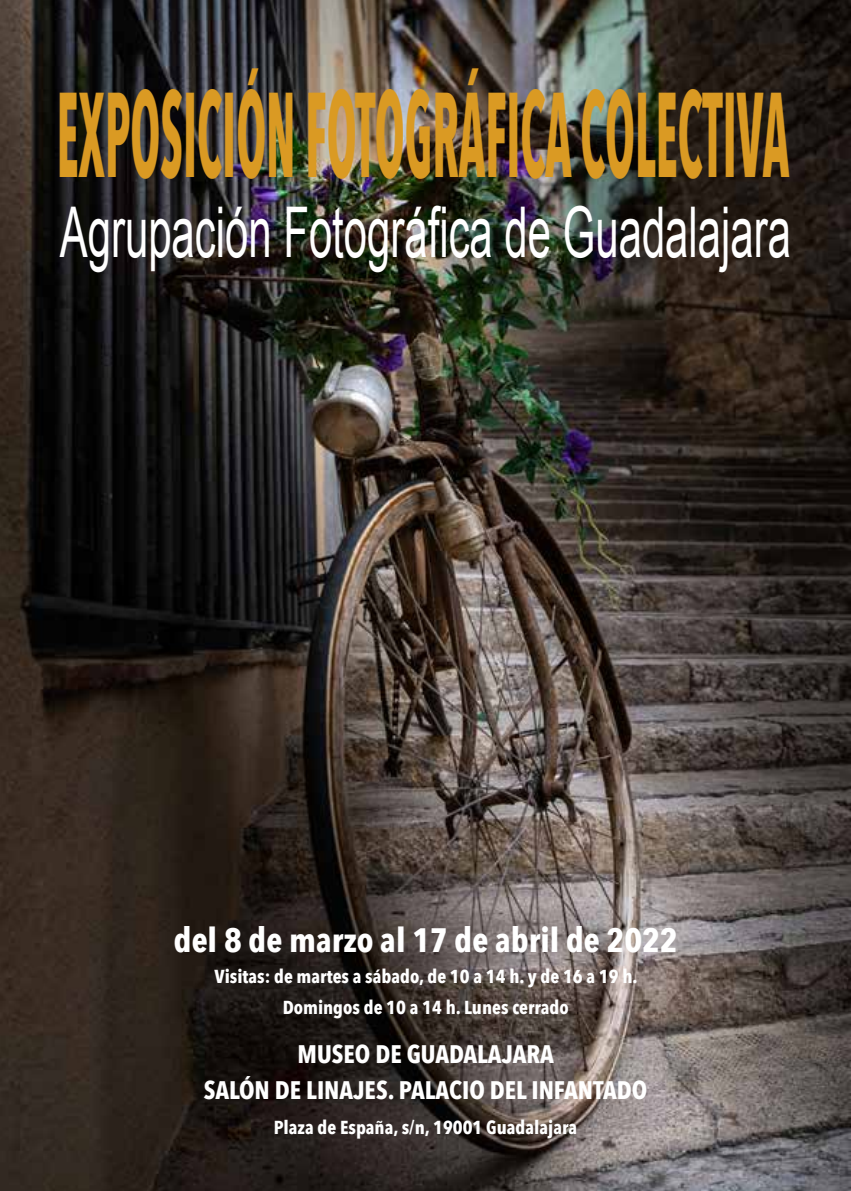
<style>
.page{position:relative;width:851px;height:1191px;background:#fff}
.page>*{position:absolute;margin:0;border:0;box-sizing:border-box;transform-origin:0 0}
.t1{font:700 119.8px "Avenir Next Condensed";color:#da9a23;scale:.41 1}
.t2{font:70px "Arial";color:#fff;scale:.6 1}
.t3{font:700 33.8px "Avenir Next Condensed";color:#fff}
.t4{font:700 25.4px/35.6px "Avenir Next Condensed";color:#fff;text-align:center}
.t5{font:700 18.8px/31px "Avenir Next Condensed";color:#fff;text-align:center}
</style>
<div class="page">
<img style="left:0;top:0;width:850px;height:1191px">
<h1 class="t1" style="left:57px;top:61px;width:1788px">EXPOSICIÓN FOTOGRÁFICA COLECTIVA</h1>
<h2 class="t2" style="left:60px;top:186px;width:1219px">Agrupación Fotográfica de Guadalajara</h2>
<h3 class="t3" style="left:174px;top:919px;width:505px">del 8 de marzo al 17 de abril de 2022</h3>
<p class="t5" style="left:214px;top:961px;width:424px">Visitas: de martes a sábado, de 10 a 14 h. y de 16 a 19 h.<br>Domingos de 10 a 14 h. Lunes cerrado</p>
<h3 class="t4" style="left:204px;top:1036px;width:445px">MUSEO DE GUADALAJARA<br>SALÓN DE LINAJES. PALACIO DEL INFANTADO</h3>
<p class="t5" style="left:274px;top:1112px;width:305px">Plaza de España, s/n, 19001 Guadalajara</p>
</div>
